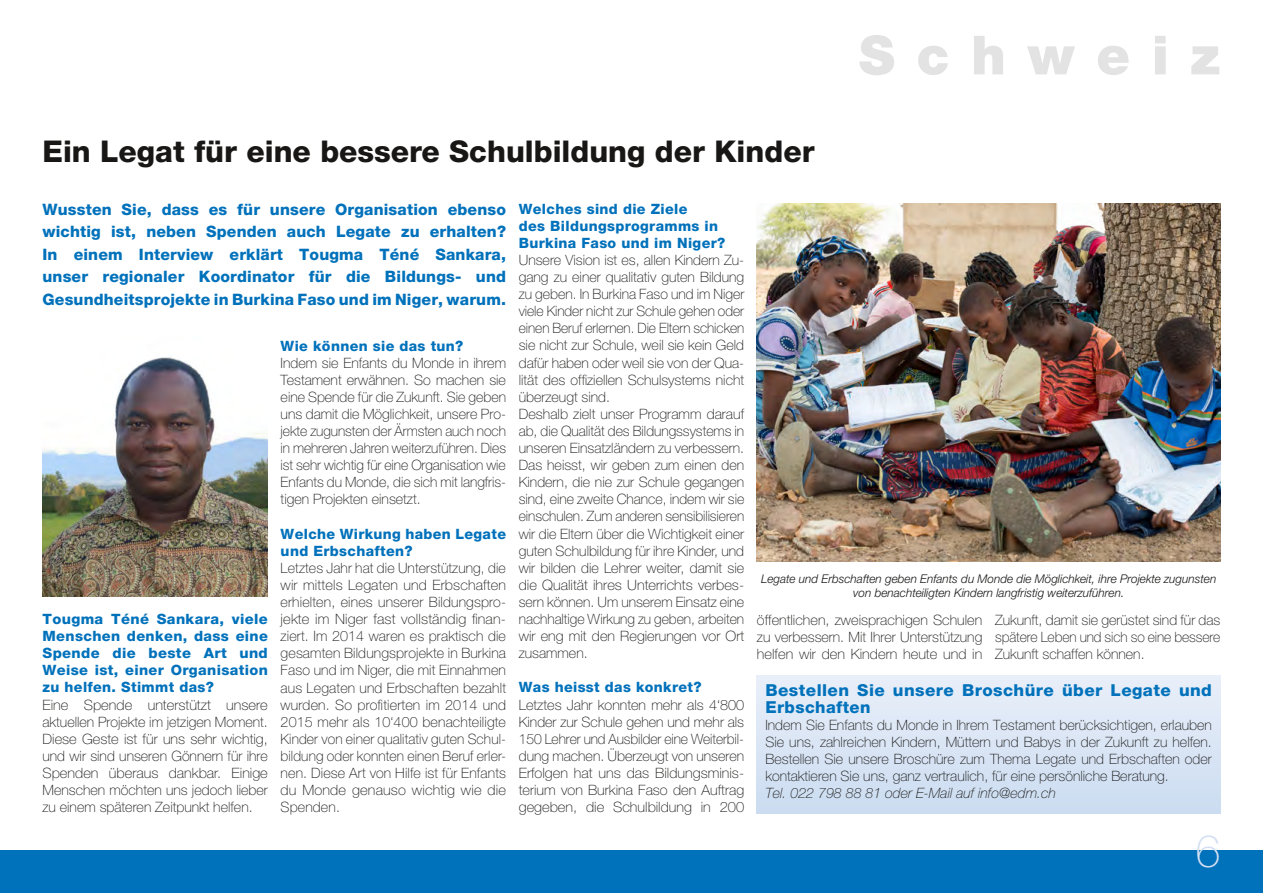
<style>
.page{position:relative;width:1263px;height:893px;background:#fff}
.page>*{position:absolute;margin:0;border:0;box-sizing:border-box;transform-origin:0 0}
.t1{font:900 54px "Helvetica Neue LT Pro";letter-spacing:.4em;color:#e3e3e3}
.t2{font:100 45px "Helvetica Neue LT Pro";color:#d3dff3}
.t3{font:800 30px "Helvetica Neue LT Pro";color:#181716}
.t4{font:800 16.5px/17.1px "Helvetica Neue LT Pro";letter-spacing:.025em;color:#0071bb}
.t5{font:800 15.75px/22.5px "Helvetica Neue LT Pro";letter-spacing:.01em;color:#0071bb;text-align:justify}
.t6{font:100 14.25px/17.1px "Helvetica Neue LT Pro";color:#181716;text-align:justify}
.t7{font:800 14.25px/17.1px "Helvetica Neue LT Pro";letter-spacing:.025em;color:#0071bb}
.t8{font:italic 100 14.25px "Helvetica Neue LT Pro";color:#181716}
.t9{font:italic 300 12px/14.4px "Helvetica Neue LT Pro";color:#181716;text-align:center}
</style>
<div class="page">
<div style="left:0;top:850px;width:1263px;height:43px;background:#0071bb"></div>
<img style="left:757px;top:203px;width:463px;height:359px">
<img style="left:43px;top:357px;width:225px;height:240px">
<div style="left:757px;top:675px;width:463px;height:138px;background:linear-gradient(to bottom,#e9eff9,#ccdcf1)"></div>
<h3 class="t3" style="left:43px;top:133px;width:773px">Ein Legat für eine bessere Schulbildung der Kinder</h3>
<h1 class="t1" style="left:859px;top:23px;width:363px">Schweiz</h1>
<p class="t5" style="left:43px;top:198px;width:465px">Wussten Sie, dass es für unsere Organisation ebenso wichtig ist, neben Spenden auch Legate zu erhalten?<br>In einem Interview erklärt Tougma Téné Sankara, unser regionaler Koordinator für die Bildungs- und Gesundheitsprojekte in Burkina Faso und im Niger, warum.</p>
<p class="t7" style="left:43px;top:610px;width:227px;text-align:justify">Tougma Téné Sankara, viele Menschen denken, dass eine Spende die beste Art und Weise ist, einer Organisation zu helfen. Stimmt das?</p>
<p class="t6" style="left:43px;top:696px;width:227px">Eine Spende unterstützt unsere aktuellen Projekte im jetzigen Moment.<br>Diese Geste ist für uns sehr wichtig, und wir sind unseren Gönnern für ihre Spenden überaus dankbar. Einige Menschen möchten uns jedoch lieber zu einem späteren Zeitpunkt helfen.</p>
<p class="t7" style="left:281px;top:337px;width:184px">Wie können sie das tun?</p>
<p class="t6" style="left:281px;top:354px;width:227px">Indem sie Enfants du Monde in ihrem Testament erwähnen. So machen sie eine Spende für die Zukunft. Sie geben uns damit die Möglichkeit, unsere Pro&shy;jekte zugunsten der Ärmsten auch noch in mehreren Jahren weiterzuführen. Dies ist sehr wichtig für eine Organisation wie Enfants du Monde, die sich mit langfris&shy;tigen Projekten einsetzt.</p>
<p class="t7" style="left:281px;top:525px;width:227px">Welche Wirkung haben Legate und Erbschaften?</p>
<p class="t6" style="left:281px;top:559px;width:227px">Letztes Jahr hat die Unterstützung, die wir mittels Legaten und Erbschaften erhielten, eines unserer Bildungspro&shy;jekte im Niger fast vollständig finan&shy;ziert. Im 2014 waren es praktisch die gesamten Bildungsprojekte in Burkina Faso und im Niger, die mit Einnahmen aus Legaten und Erbschaften bezahlt wurden. So profitierten im 2014 und 2015 mehr als 10‘400 benachteiligte Kinder von einer qualitativ guten Schul&shy;bildung oder konnten einen Beruf erler&shy;nen. Diese Art von Hilfe ist für Enfants du Monde genauso wichtig wie die Spenden.</p>
<p class="t7" style="left:519px;top:200px;width:208px">Welches sind die Ziele<br>des Bildungsprogramms in<br>Burkina Faso und im Niger?</p>
<p class="t6" style="left:519px;top:251px;width:227px;text-align:left">Unsere Vision ist es, allen Kindern Zu&shy;gang zu einer qualitativ guten Bildung zu geben. In Burkina Faso und im Niger viele Kinder nicht zur Schule gehen oder einen Beruf erlernen. Die Eltern schicken sie nicht zur Schule, weil sie kein Geld dafür haben oder weil sie von der Qua&shy;lität des offiziellen Schulsystems nicht überzeugt sind.<br>Deshalb zielt unser Programm darauf ab, die Qualität des Bildungssystems in unseren Einsatzländern zu verbessern.<br>Das heisst, wir geben zum einen den Kindern, die nie zur Schule gegangen sind, eine zweite Chance, indem wir sie einschulen. Zum anderen sensibilisieren wir die Eltern über die Wichtigkeit einer guten Schulbildung für ihre Kinder, und wir bilden die Lehrer weiter, damit sie die Qualität ihres Unterrichts verbes&shy;sern können. Um unserem Einsatz eine nachhaltige Wirkung zu geben, arbeiten wir eng mit den Regierungen vor Ort zusammen.</p>
<p class="t7" style="left:519px;top:679px;width:184px">Was heisst das konkret?</p>
<p class="t6" style="left:519px;top:696px;width:227px">Letztes Jahr konnten mehr als 4‘800<br>Kinder zur Schule gehen und mehr als 150 Lehrer und Ausbilder eine Weiterbil&shy;dung machen. Überzeugt von unseren Erfolgen hat uns das Bildungsminis&shy;terium von Burkina Faso den Auftrag gegeben, die Schulbildung in 200</p>
<p class="t9" style="left:761px;top:571px;width:457px">Legate und Erbschaften geben Enfants du Monde die Möglichkeit, ihre Projekte zugunsten von benachteiligten Kindern langfristig weiterzuführen.</p>
<p class="t6" style="left:757px;top:611px;width:227px">öffentlichen, zweisprachigen Schulen zu verbessern. Mit Ihrer Unterstützung helfen wir den Kindern heute und in</p>
<p class="t6" style="left:995px;top:611px;width:227px">Zukunft, damit sie gerüstet sind für das spätere Leben und sich so eine bessere Zukunft schaffen können.</p>
<p class="t4" style="left:765px;top:681px;width:448px">Bestellen Sie unsere Broschüre über Legate und<br>Erbschaften</p>
<p class="t6" style="left:765px;top:716px;width:448px">Indem Sie Enfants du Monde in Ihrem Testament berücksichtigen, erlauben Sie uns, zahlreichen Kindern, Müttern und Babys in der Zukunft zu helfen.<br>Bestellen Sie unsere Broschüre zum Thema Legate und Erbschaften oder kontaktieren Sie uns, ganz vertraulich, für eine persönliche Beratung.</p>
<p class="t8" style="left:765px;top:785px;width:292px">Tel. 022 798 88 81 oder E-Mail auf info@edm.ch</p>
<h2 class="t2" style="left:1195px;top:825px;width:27px">6</h2>
</div>
